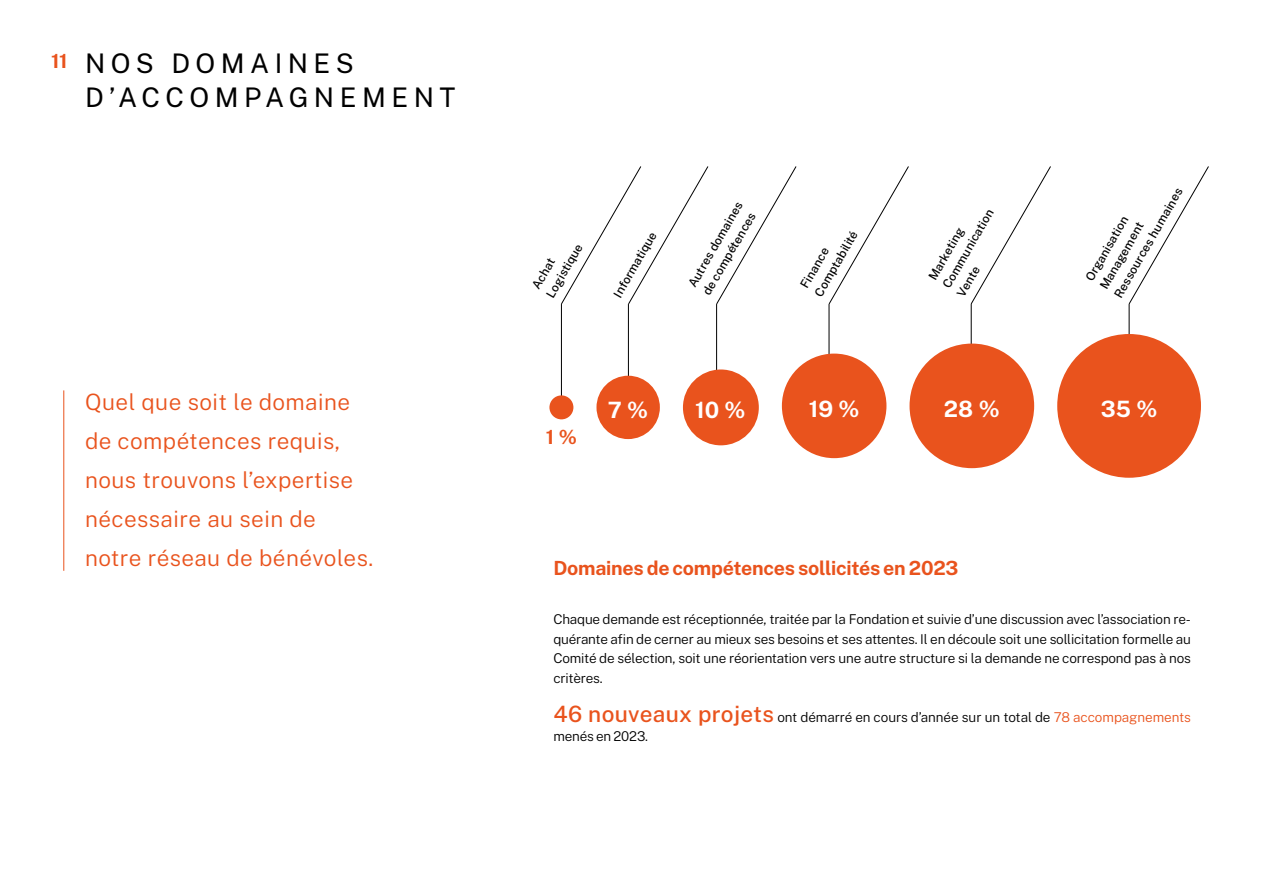
<style>
.page{position:relative;width:1276px;height:893px;background:#fff}
.page>*{position:absolute;margin:0;border:0;box-sizing:border-box;transform-origin:0 0}
.t1{font:27px/34.2px "Public Sans";letter-spacing:.2em;color:#000}
.t2{font:300 22.5px/39px "Public Sans";letter-spacing:.02em;color:#e9531d}
.t3{font:700 22.5px "Public Sans";letter-spacing:.005em;color:#fff}
.t4{font:700 19.5px "Public Sans";letter-spacing:-.01em;color:#e9531d}
.t5{font:300 13.5px/19.5px "Public Sans";letter-spacing:-.01em;color:#000;text-align:justify}
.t6{font:500 12px/16.5px "Public Sans";color:#000}
.s1{font-weight:500;font-size:22.5px;color:#e9531d}
.s2{color:#e9531d}
</style>
<div class="page">
<hr style="left:716px;top:304px;width:1px;height:99px;background:#000">
<div style="left:683px;top:369px;width:76px;height:76px;background:#e9531d;border-radius:50%"></div>
<hr style="left:561px;top:304px;width:1px;height:99px;background:#000">
<div style="left:549px;top:395px;width:24px;height:24px;background:#e9531d;border-radius:50%"></div>
<hr style="left:829px;top:304px;width:1px;height:99px;background:#000">
<div style="left:782px;top:354px;width:104px;height:104px;background:#e9531d;border-radius:50%"></div>
<hr style="left:971px;top:304px;width:1px;height:99px;background:#000">
<div style="left:909px;top:344px;width:125px;height:124px;background:#e9531d;border-radius:50%"></div>
<hr style="left:1129px;top:304px;width:1px;height:99px;background:#000">
<div style="left:1057px;top:334px;width:144px;height:144px;background:#e9531d;border-radius:50%"></div>
<svg style="left:561px;top:166px;width:147px;height:138px"></svg>
<svg style="left:716px;top:166px;width:80px;height:138px"></svg>
<svg style="left:828px;top:166px;width:81px;height:138px"></svg>
<svg style="left:970px;top:166px;width:81px;height:138px"></svg>
<svg style="left:1128px;top:166px;width:81px;height:138px"></svg>
<hr style="left:63px;top:390px;width:1px;height:181px;background:#e9531d">
<hr style="left:628px;top:304px;width:1px;height:99px;background:#000">
<div style="left:596px;top:376px;width:64px;height:63px;background:#e9531d;border-radius:50%"></div>
<h3 class="t4" style="left:51px;top:48px;width:18px">11</h3>
<h1 class="t1" style="left:85px;top:45px;width:372px">NOS DOMAINES<br>D’ACCOMPAGNEMENT</h1>
<p class="t6" style="left:528px;top:284px;width:61px;rotate:-60deg">Achat<br>Logistique</p>
<p class="t6" style="left:609px;top:292px;width:75px;rotate:-60deg">Informatique</p>
<p class="t6" style="left:684px;top:282px;width:98px;rotate:-60deg">Autres domaines de compétences</p>
<p class="t6" style="left:796px;top:283px;width:75px;rotate:-60deg">Finance<br>Comptabilité</p>
<p class="t6" style="left:924px;top:275px;width:91px;rotate:-60deg">Marketing<br>Communication<br>Vente</p>
<p class="t6" style="left:1081px;top:276px;width:126px;rotate:-60deg">Organisation<br>Management<br>Ressources humaines</p>
<h2 class="t2" style="left:85px;top:381px;width:290px">Quel que soit le domaine de compétences requis, nous trouvons l’expertise nécessaire au sein de notre réseau de bénévoles.</h2>
<h2 class="t3" style="left:608px;top:395px;width:42px">7 %</h2>
<h2 class="t3" style="left:808px;top:393px;width:52px">19 %</h2>
<h2 class="t3" style="left:944px;top:393px;width:57px">28 %</h2>
<h2 class="t3" style="left:1100px;top:393px;width:58px">35 %</h2>
<h2 class="t3" style="left:695px;top:395px;width:52px">10 %</h2>
<h3 class="t4" style="left:546px;top:424px;width:33px">1 %</h3>
<h3 class="t4" style="left:553px;top:555px;width:407px">Domaines de compétences sollicités en 2023</h3>
<p class="t5" style="left:553px;top:609px;width:639px">Chaque demande est réceptionnée, traitée par la Fondation et suivie d’une discussion avec l’association re&shy;quérante afin de cerner au mieux ses besoins et ses attentes. Il en découle soit une sollicitation formelle au Comité de sélection, soit une réorientation vers une autre structure si la demande ne correspond pas à nos critères.</p>
<p class="t5" style="left:553px;top:706px;width:639px"><span class="s1">46 nouveaux projets</span> ont démarré en cours d’année sur un total de <span class="s2">78 accompagnements </span>menés en 2023.</p>
</div>
